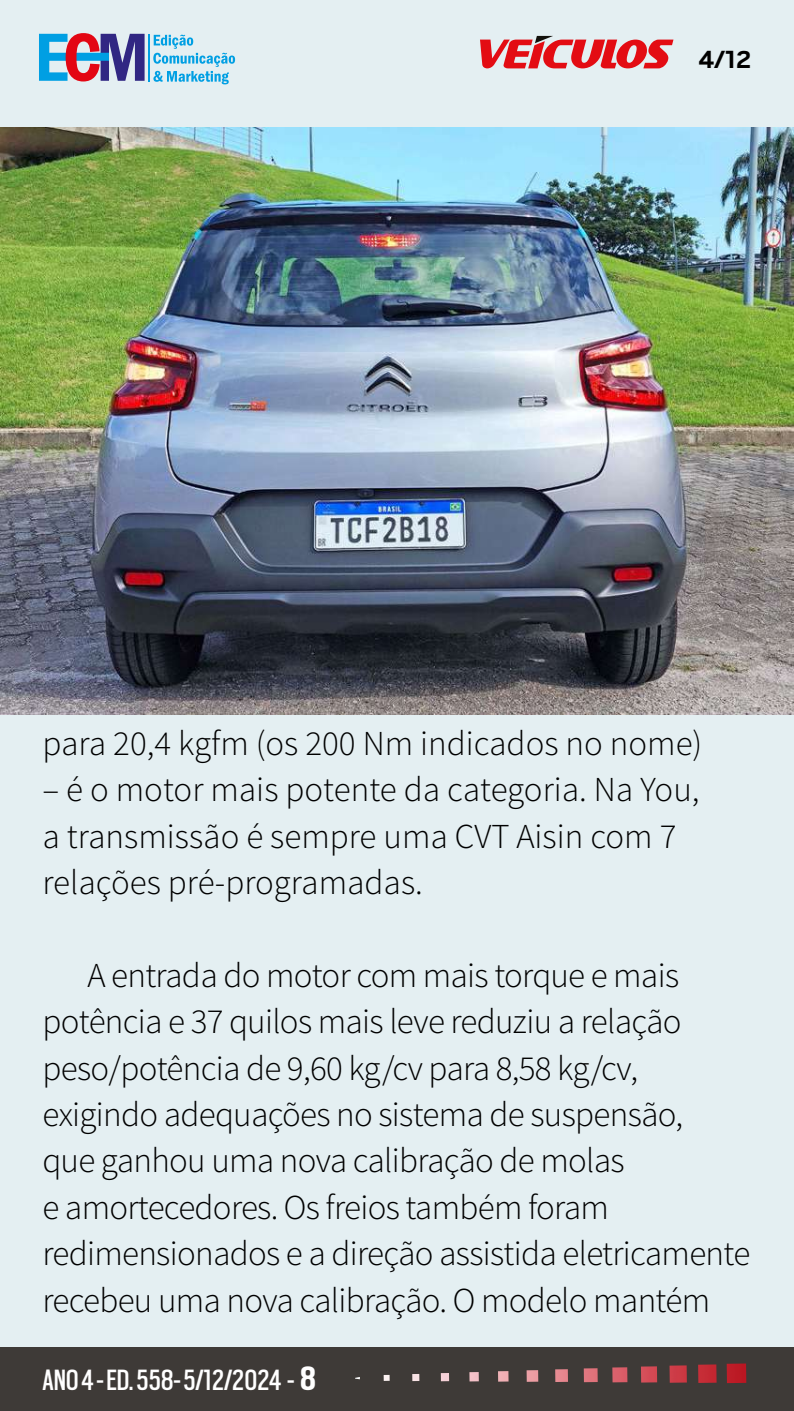
<style>
.page{position:relative;width:794px;height:1411px;background:#fff}
.page>*{position:absolute;margin:0;border:0;box-sizing:border-box;transform-origin:0 0}
.t1{font:300 35px/46.4px "Source Sans Pro";letter-spacing:-.02em;color:#000}
.t2{font:300 35px/46.4px "Source Sans Pro";color:#000}
.t3{font:32.5px "Scout Cond";color:#fff}
.t4{font:700 27.5px "Scout";color:#000}
.s1{font-weight:700;font-size:37.5px}
</style>
<div class="page">
<div style="left:0;top:0;width:794px;height:1347px;background:#e4eff2"></div>
<div style="left:0;top:1347px;width:794px;height:63px;background:#3e3a37"></div>
<img style="left:726px;top:1363px;width:20px;height:19px">
<img style="left:698px;top:1364px;width:18px;height:18px">
<img style="left:669px;top:1365px;width:18px;height:17px">
<img style="left:641px;top:1366px;width:16px;height:16px">
<img style="left:612px;top:1367px;width:15px;height:15px">
<img style="left:584px;top:1368px;width:14px;height:13px">
<svg style="left:555px;top:1369px;width:13px;height:12px"></svg>
<svg style="left:526px;top:1370px;width:12px;height:11px"></svg>
<svg style="left:498px;top:1371px;width:10px;height:10px"></svg>
<svg style="left:469px;top:1372px;width:10px;height:9px"></svg>
<svg style="left:441px;top:1373px;width:8px;height:8px"></svg>
<svg style="left:412px;top:1374px;width:7px;height:6px"></svg>
<svg style="left:384px;top:1374px;width:6px;height:6px"></svg>
<hr style="left:149px;top:34px;width:1px;height:47px;background:#009fe3">
<svg style="left:153px;top:35px;width:82px;height:49px"></svg>
<svg style="left:39px;top:33px;width:106px;height:48px"></svg>
<svg style="left:480px;top:36px;width:193px;height:32px"></svg>
<img style="left:0;top:128px;width:794px;height:586px">
<p class="t4" style="left:698px;top:47px;width:55px">4/12</p>
<p class="t2" style="left:43px;top:720px;width:661px">para 20,4 kgfm (os 200 Nm indicados no nome)</p>
<p class="t2" style="left:43px;top:766px;width:658px">– é o motor mais potente da categoria. Na You, a transmissão é sempre uma CVT Aisin com 7 relações pré-programadas.</p>
<p class="t1" style="left:42px;top:952px;width:709px;text-indent:45px">A entrada do motor com mais torque e mais potência e 37 quilos mais leve reduziu a relação peso/potência de 9,60 kg/cv para 8,58 kg/cv, exigindo adequações no sistema de suspensão,<br>que ganhou uma nova calibração de molas<br>e amortecedores. Os freios também foram redimensionados e a direção assistida eletricamente recebeu uma nova calibração. O modelo mantém</p>
<p class="t3" style="left:43px;top:1358px;width:275px">ANO 4 - ED. 558- 5/12/2024 - <span class="s1">8</span></p>
</div>
